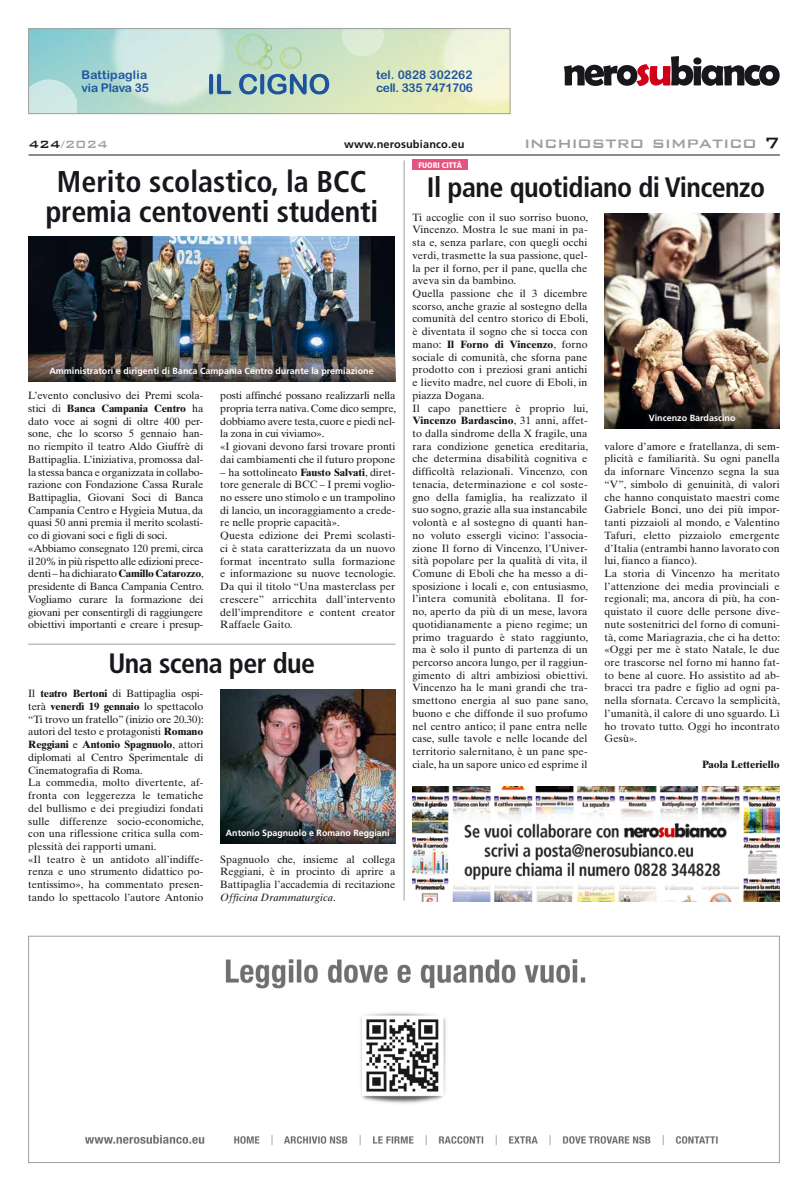
<style>
.page{position:relative;width:808px;height:1191px;background:#fff}
.page>*{position:absolute;margin:0;border:0;box-sizing:border-box;transform-origin:0 0}
.t1{font:700 condensed 30px/30px "Frutiger";letter-spacing:-.01em;color:#1a171c;text-align:center}
.t2{font:700 condensed 28px "Frutiger";letter-spacing:-.02em;color:#1a171c}
.t3{font:500 20px "Bank Gothic";color:#9c9e9f}
.t4{font:500 14px "Bank Gothic";color:#9c9e9f}
.t5{font:12px/13px "Arial Rounded MT Bold";letter-spacing:-.025em;color:#1e549e}
.t6{font:12px/13px "Arial Rounded MT Bold";letter-spacing:.005em;color:#1e549e}
.t7{font:700 11px "Frutiger";letter-spacing:.015em;color:#1a171c}
.t8{font:10.6px/12.7px "Times Ten";letter-spacing:.01em;color:#1a171c}
.t9{font:10.6px/12.7px "Times Ten";letter-spacing:-.015em;color:#1a171c}
.t10{font:700 10.6px "Times Ten";color:#1a171c}
.t11{font:700 9px "Frutiger";color:#fff}
.t12{font:900 condensed 8px "Frutiger";color:#fff}
.s1{color:#1a171c}
.s2{font-weight:700}
.s3{font-style:italic}
</style>
<div class="page">
<hr style="left:29px;top:155px;width:751px;height:1px;background:#1a171c">
<svg style="left:564px;top:56px;width:216px;height:30px"></svg>
<img style="left:85px;top:959px;width:633px;height:187px">
<div style="left:28px;top:936px;width:752px;height:226px;border:1px solid #9c9e9f"></div>
<div style="left:413px;top:159px;width:55px;height:11px;background:#e85281"></div>
<img style="left:605px;top:213px;width:175px;height:188px">
<svg style="left:605px;top:401px;width:175px;height:28px;background:#352d26"></svg>
<img style="left:220px;top:690px;width:175px;height:116px">
<img style="left:220px;top:806px;width:175px;height:37px">
<hr style="left:404px;top:160px;width:1px;height:740px;background:#9c9e9f">
<hr style="left:28px;top:644px;width:367px;height:1px;background:#9c9e9f">
<svg style="left:30px;top:30px;width:377px;height:82px;background:#bddccc"></svg>
<div style="left:28px;top:28px;width:482px;height:86px;border:1px solid #9c9e9f"></div>
<img style="left:28px;top:236px;width:367px;height:115px">
<img style="left:413px;top:787px;width:367px;height:114px">
<img style="left:28px;top:351px;width:367px;height:30px">
<p class="t6" style="left:82px;top:68px;width:69px">Battipaglia via Plava 35</p>
<p class="t5" style="left:376px;top:68px;width:98px">tel. 0828 302262 cell. 335 7471706</p>
<h3 class="t4" style="left:28px;top:133px;width:81px"><span class="s1">424</span>/2024</h3>
<p class="t7" style="left:344px;top:138px;width:122px">www.nerosubianco.eu</p>
<h3 class="t3" style="left:524px;top:127px;width:257px">inchiostro simpatico <span class="s1">7</span></h3>
<h2 class="t2" style="left:427px;top:170px;width:340px">Il pane quotidiano di Vincenzo</h2>
<p class="t8" style="left:412px;top:211px;width:177px">Ti accoglie con il suo sorriso buono, Vincenzo. Mostra le sue mani in pa&shy;sta e, senza parlare, con quegli occhi verdi, trasmette la sua passione, quel&shy;la per il forno, per il pane, quella che aveva sin da bambino.<br>Quella passione che il 3 dicembre scorso, anche grazie al sostegno della comunità del centro storico di Eboli, è diventata il sogno che si tocca con mano: <span class="s2">Il Forno di Vincenzo</span>, forno sociale di comunità, che sforna pane prodotto con i preziosi grani antichi e lievito madre, nel cuore di Eboli, in piazza Dogana.<br>Il capo panettiere è proprio lui, <span class="s2">Vincenzo Bardascino</span>, 31 anni, affet&shy;to dalla sindrome della X fragile, una rara condizione genetica ereditaria, che determina disabilità cognitiva e difficoltà relazionali. Vincenzo, con tenacia, determinazione e col soste&shy;gno della famiglia, ha realizzato il suo sogno, grazie alla sua instancabile volontà e al sostegno di quanti han&shy;no voluto essergli vicino: l’associa&shy;zione Il forno di Vincenzo, l’Univer&shy;sità popolare per la qualità di vita, il Comune di Eboli che ha messo a di&shy;sposizione i locali e, con entusiasmo, l’intera comunità ebolitana. Il for&shy;no, aperto da più di un mese, lavora quotidianamente a pieno regime; un primo traguardo è stato raggiunto, ma è solo il punto di partenza di un percorso ancora lungo, per il raggiun&shy;gimento di altri ambiziosi obiettivi.<br>Vincenzo ha le mani grandi che tra&shy;smettono energia al suo pane sano, buono e che diffonde il suo profumo nel centro antico; il pane entra nelle case, sulle tavole e nelle locande del territorio salernitano, è un pane spe&shy;ciale, ha un sapore unico ed esprime il</p>
<p class="t12" style="left:418px;top:160px;width:45px">FUORI CITTÀ</p>
<h1 class="t1" style="left:45px;top:167px;width:334px">Merito scolastico, la BCC premia centoventi studenti</h1>
<p class="t11" style="left:49px;top:365px;width:326px">Amministratori e dirigenti di Banca Campania Centro durante la premiazione</p>
<p class="t8" style="left:28px;top:389px;width:177px">L’evento conclusivo dei Premi scola&shy;stici di <span class="s2">Banca Campania Centro</span> ha dato voce ai sogni di oltre 400 per&shy;sone, che lo scorso 5 gennaio han&shy;no riempito il teatro Aldo Giuffrè di Battipaglia. L’iniziativa, promossa dal&shy;la stessa banca e organizzata in collabo&shy;razione con Fondazione Cassa Rurale Battipaglia, Giovani Soci di Banca Campania Centro e Hygieia Mutua, da quasi 50 anni premia il merito scolasti&shy;co di giovani soci e figli di soci. «Abbiamo consegnato 120 premi, circa il 20% in più rispetto alle edizioni prece&shy;denti – ha dichiarato <span class="s2">Camillo Catarozzo</span>, presidente di Banca Campania Centro.<br>Vogliamo curare la formazione dei giovani per consentirgli di raggiungere obiettivi importanti e creare i presup-</p>
<p class="t9" style="left:220px;top:389px;width:177px">posti affinché possano realizzarli nella propria terra nativa. Come dico sempre, dobbiamo avere testa, cuore e piedi nel&shy;la zona in cui viviamo».<br>«I giovani devono farsi trovare pronti dai cambiamenti che il futuro propone</p>
<p class="t11" style="left:649px;top:413px;width:88px">Vincenzo Bardascino</p>
<p class="t8" style="left:604px;top:439px;width:177px">valore d’amore e fratellanza, di sem&shy;plicità e familiarità. Su ogni panella da infornare Vincenzo segna la sua “V”, simbolo di genuinità, di valori che hanno conquistato maestri come Gabriele Bonci, uno dei più impor&shy;tanti pizzaioli al mondo, e Valentino Tafuri, eletto pizzaiolo emergente d’Italia (entrambi hanno lavorato con lui, fianco a fianco).<br>La storia di Vincenzo ha meritato l’attenzione dei media provinciali e regionali; ma, ancora di più, ha con&shy;quistato il cuore delle persone dive&shy;nute sostenitrici del forno di comuni&shy;tà, come Mariagrazia, che ci ha detto: «Oggi per me è stato Natale, le due ore trascorse nel forno mi hanno fat&shy;to bene al cuore. Ho assistito ad ab&shy;bracci tra padre e figlio ad ogni pa&shy;nella sfornata. Cercavo la semplicità, l’umanità, il calore di uno sguardo. Lì ho trovato tutto. Oggi ho incontrato Gesù».</p>
<p class="t10" style="left:702px;top:757px;width:79px">Paola Letteriello</p>
<p class="t8" style="left:220px;top:465px;width:177px">– ha sottolineato <span class="s2">Fausto Salvati</span>, diret&shy;tore generale di BCC – I premi voglio&shy;no essere uno stimolo e un trampolino di lancio, un incoraggiamento a crede&shy;re nelle proprie capacità».<br>Questa edizione dei Premi scolasti&shy;ci è stata caratterizzata da un nuovo format incentrato sulla formazione e informazione su nuove tecnologie.<br>Da qui il titolo “Una masterclass per crescere” arricchita dall’intervento dell’imprenditore e content creator Raffaele Gaito.</p>
<h2 class="t2" style="left:108px;top:647px;width:208px">Una scena per due</h2>
<p class="t8" style="left:28px;top:687px;width:177px">Il <span class="s2">teatro Bertoni</span> di Battipaglia ospi&shy;terà <span class="s2">venerdì 19 gennaio</span> lo spettacolo “Ti trovo un fratello” (inizio ore 20.30): autori del testo e protagonisti <span class="s2">Romano Reggiani</span> e <span class="s2">Antonio Spagnuolo</span>, attori diplomati al Centro Sperimentale di Cinematografia di Roma.<br>La commedia, molto divertente, af&shy;fronta con leggerezza le tematiche del bullismo e dei pregiudizi fondati sulle differenze socio-economiche, con una riflessione critica sulla com&shy;plessità dei rapporti umani.<br>«Il teatro è un antidoto all’indiffe&shy;renza e uno strumento didattico po&shy;tentissimo», ha commentato presen&shy;tando lo spettacolo l’autore Antonio</p>
<p class="t11" style="left:226px;top:828px;width:165px">Antonio Spagnuolo e Romano Reggiani</p>
<p class="t8" style="left:220px;top:852px;width:177px;text-align:justify">Spagnuolo che, insieme al collega Reggiani, è in procinto di aprire a Battipaglia l’accademia di recitazione <span class="s3">Officina Drammaturgica</span>.</p>
</div>
